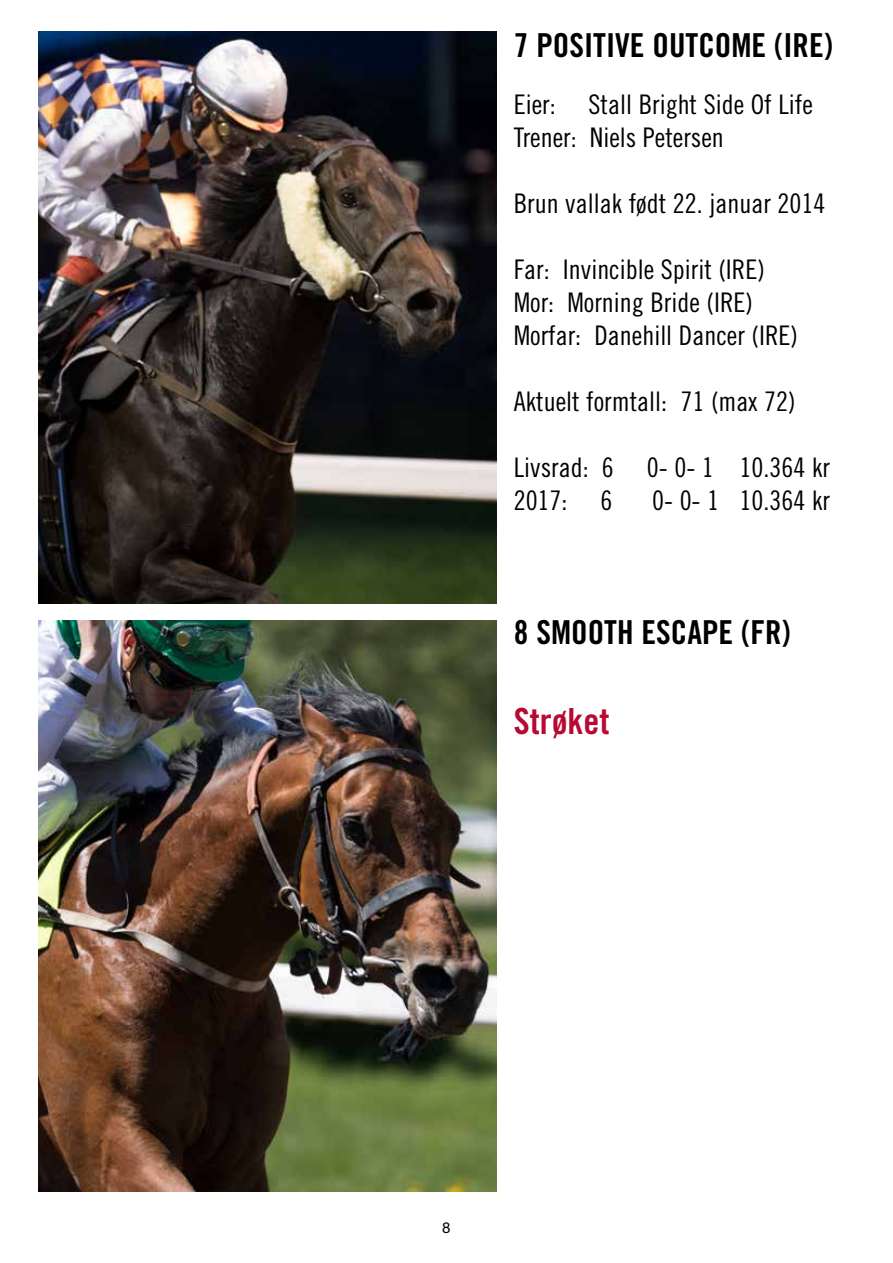
<style>
.page{position:relative;width:893px;height:1263px;background:#fff}
.page>*{position:absolute;margin:0;border:0;box-sizing:border-box;transform-origin:0 0}
.t1{font:36px "Trade Gothic LT Std Bd Cn 20";color:#b70931}
.t2{font:33px "Trade Gothic LT Std Bd Cn 20";color:#000}
.t3{font:27px/33px "Trade Gothic LT Std Cn 18";color:#000}
.t4{font:15px "Helvetica Neue";color:#000}
</style>
<div class="page">
<img style="left:38px;top:32px;width:459px;height:571px">
<img style="left:38px;top:620px;width:459px;height:571px">
<p class="t2" style="left:514px;top:25px;width:321px">7 POSITIVE OUTCOME (IRE)</p>
<p class="t3" style="left:514px;top:87px;width:301px">Eier: Stall Bright Side Of Life<br>Trener: Niels Petersen</p>
<p class="t3" style="left:514px;top:186px;width:313px">Brun vallak født 22. januar 2014</p>
<p class="t3" style="left:514px;top:252px;width:286px">Far: Invincible Spirit (IRE)<br>Mor: Morning Bride (IRE)<br>Morfar: Danehill Dancer (IRE)</p>
<p class="t3" style="left:514px;top:384px;width:283px">Aktuelt formtall: 71 (max 72)</p>
<p class="t3" style="left:514px;top:450px;width:318px">Livsrad: 6 0- 0- 1 10.364 kr<br>2017: 6</p>
<p class="t3" style="left:652px;top:483px;width:179px">0- 0- 1 10.364 kr</p>
<p class="t2" style="left:514px;top:612px;width:279px">8 SMOOTH ESCAPE (FR)</p>
<h1 class="t1" style="left:514px;top:699px;width:97px">Strøket</h1>
<p class="t4" style="left:442px;top:1219px;width:10px">8</p>
</div>
